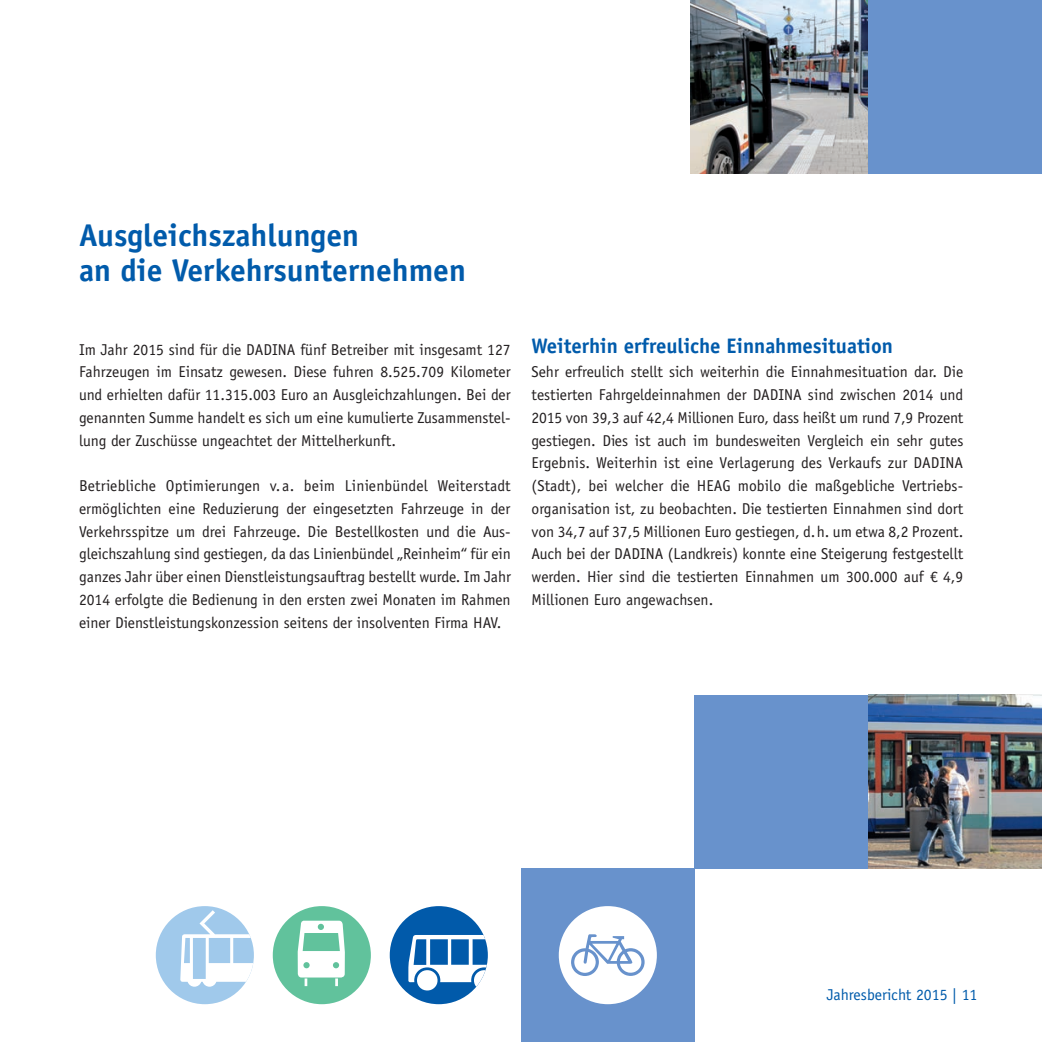
<style>
.page{position:relative;width:1042px;height:1042px;background:#fff}
.page>*{position:absolute;margin:0;border:0;box-sizing:border-box;transform-origin:0 0}
.t1{font:700 31.5px/35px "Officina Sans Std";color:#015bab}
.t2{font:700 21px "Officina Sans Std";color:#015bab}
.t3{font:15.75px/22.8px "Officina Sans Std";color:#231f20;text-align:justify}
.t4{font:15.75px "Officina Sans Std";color:#015bab}
</style>
<div class="page">
<img style="left:690px;top:0;width:178px;height:174px">
<div style="left:868px;top:0;width:174px;height:174px;background:#6892cc"></div>
<div style="left:694px;top:694px;width:174px;height:174px;background:#6892cc"></div>
<img style="left:868px;top:694px;width:174px;height:174px">
<div style="left:521px;top:868px;width:173px;height:174px;background:#6892cc"></div>
<div style="left:156px;top:906px;width:98px;height:98px;background:#a0c9eb;border-radius:50%"></div>
<svg style="left:180px;top:910px;width:74px;height:76px"></svg>
<div style="left:390px;top:906px;width:98px;height:98px;background:#015aaa;border-radius:50%"></div>
<svg style="left:408px;top:935px;width:80px;height:55px"></svg>
<div style="left:273px;top:906px;width:98px;height:98px;background:#61c29c;border-radius:50%"></div>
<svg style="left:298px;top:920px;width:47px;height:66px"></svg>
<div style="left:559px;top:906px;width:98px;height:98px;background:#fff;border-radius:50%"></div>
<svg style="left:571px;top:934px;width:73px;height:42px"></svg>
<h1 class="t1" style="left:79px;top:218px;width:388px">Ausgleichszahlungen<br>an die Verkehrsunternehmen</h1>
<p class="t3" style="left:79px;top:338px;width:433px">Im Jahr 2015 sind für die DADINA fünf Betreiber mit insgesamt 127<br>Fahrzeugen im Einsatz gewesen. Diese fuhren 8.525.709 Kilometer und erhielten dafür 11.315.003 Euro an Ausgleichzahlungen. Bei der genannten Summe handelt es sich um eine kumulierte Zusammenstel&shy;lung der Zuschüsse ungeachtet der Mittelherkunft.</p>
<p class="t3" style="left:79px;top:474px;width:433px">Betriebliche Optimierungen v.a. beim Linienbündel Weiterstadt ermöglichten eine Reduzierung der eingesetzten Fahrzeuge in der Verkehrsspitze um drei Fahrzeuge. Die Bestellkosten und die Aus&shy;gleichszahlung sind gestiegen, da das Linienbündel „Reinheim“ für ein ganzes Jahr über einen Dienstleistungsauftrag bestellt wurde. Im Jahr 2014 erfolgte die Bedienung in den ersten zwei Monaten im Rahmen einer Dienstleistungskonzession seitens der insolventen Firma HAV.</p>
<h2 class="t2" style="left:531px;top:333px;width:363px">Weiterhin erfreuliche Einnahmesituation</h2>
<p class="t3" style="left:531px;top:361px;width:433px">Sehr erfreulich stellt sich weiterhin die Einnahmesituation dar. Die testierten Fahrgeldeinnahmen der DADINA sind zwischen 2014 und 2015 von 39,3 auf 42,4 Millionen Euro, dass heißt um rund 7,9 Prozent gestiegen. Dies ist auch im bundesweiten Vergleich ein sehr gutes Ergebnis. Weiterhin ist eine Verlagerung des Verkaufs zur DADINA (Stadt), bei welcher die HEAG mobilo die maßgebliche Vertriebs&shy;organisation ist, zu beobachten. Die testierten Einnahmen sind dort von 34,7 auf 37,5 Millionen Euro gestiegen, d.h. um etwa 8,2 Prozent.<br>Auch bei der DADINA (Landkreis) konnte eine Steigerung festgestellt werden. Hier sind die testierten Einnahmen um 300.000 auf € 4,9<br>Millionen Euro angewachsen.</p>
<p class="t4" style="left:827px;top:985px;width:152px">Jahresbericht 2015 | 11</p>
</div>
